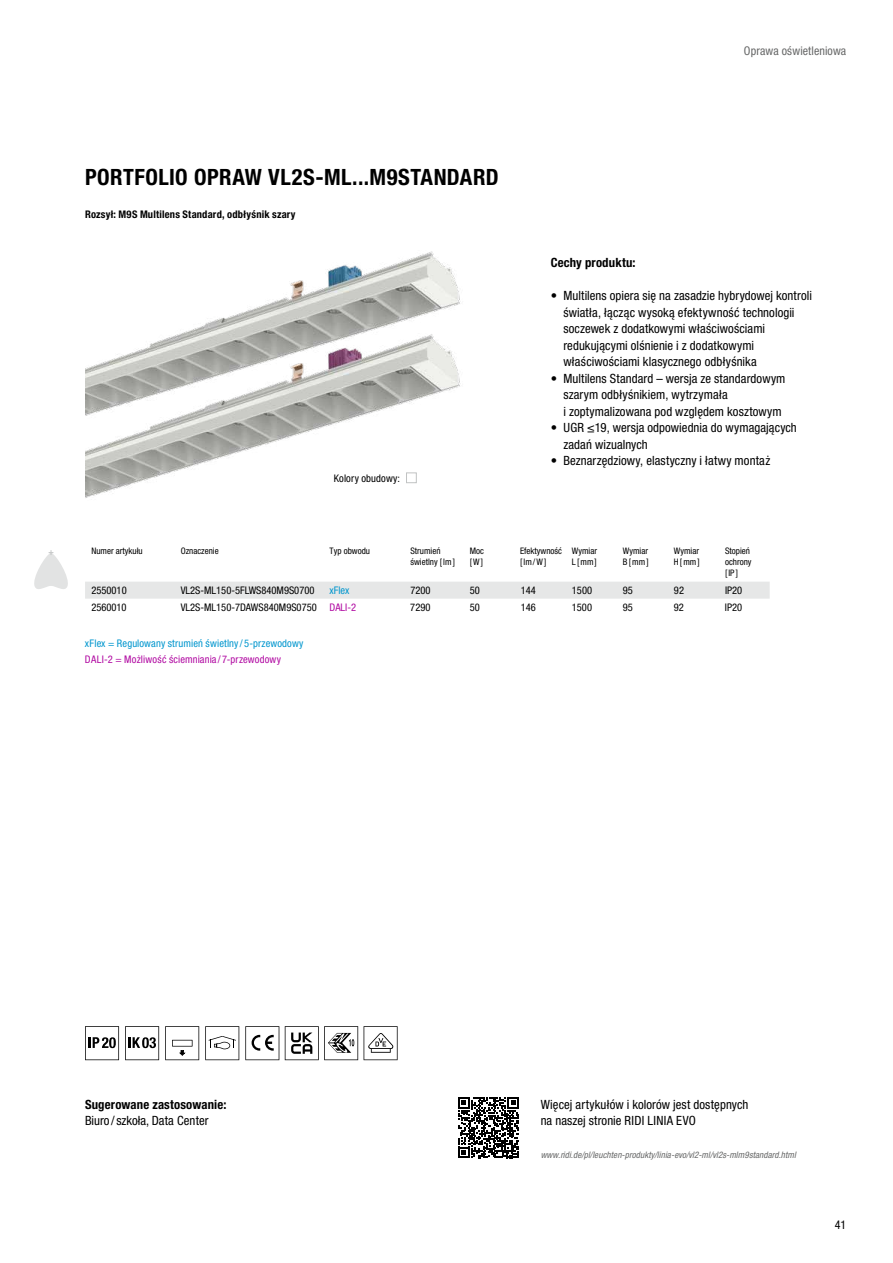
<style>
.page{position:relative;width:893px;height:1263px;background:#fff}
.page>*{position:absolute;margin:0;border:0;box-sizing:border-box;transform-origin:0 0}
.t1{font:700 condensed 22.5px "Helvetica Neue LT Pro";letter-spacing:.02em;color:#000}
.t2{font:condensed 12.75px/16.5px "Helvetica Neue LT Pro";letter-spacing:.005em;color:#000}
.t3{font:700 condensed 12.75px "Helvetica Neue LT Pro";letter-spacing:.01em;color:#000}
.t4{font:condensed 12px "Helvetica Neue LT Pro";letter-spacing:.01em;color:#676868}
.t5{font:condensed 12px "Helvetica Neue LT Pro";color:#000}
.t6{font:condensed 10.5px "Helvetica Neue LT Pro";color:#000}
.t7{font:condensed 10.5px "Helvetica Neue LT Pro";letter-spacing:.01em;color:#0096ce}
.t8{font:700 condensed 10.5px "Helvetica Neue LT Pro";letter-spacing:.02em;color:#000}
.t9{font:condensed 10.5px "Helvetica Neue LT Pro";letter-spacing:.015em;color:#b10aa2}
.t10{font:condensed 9px/10.8px "Helvetica Neue LT Pro";color:#000}
.t11{font:italic condensed 9px "Helvetica Neue LT Pro";letter-spacing:.01em;color:#676868}
.s1{color:#b10aa2}
</style>
<div class="page">
<img style="left:339px;top:251px;width:109px;height:16px">
<img style="left:85px;top:267px;width:376px;height:231px">
<svg style="left:34px;top:550px;width:34px;height:39px"></svg>
<svg style="left:85px;top:1026px;width:34px;height:34px"></svg>
<svg style="left:125px;top:1026px;width:34px;height:34px"></svg>
<svg style="left:165px;top:1026px;width:34px;height:34px"></svg>
<svg style="left:205px;top:1026px;width:34px;height:34px"></svg>
<svg style="left:245px;top:1026px;width:34px;height:34px"></svg>
<svg style="left:285px;top:1026px;width:73px;height:34px"></svg>
<svg style="left:364px;top:1026px;width:34px;height:34px"></svg>
<svg style="left:458px;top:1097px;width:61px;height:61px"></svg>
<div style="left:85px;top:582px;width:685px;height:17px;background:#e6e7e7"></div>
<div style="left:406px;top:472px;width:11px;height:11px;border:1px solid #c1c3c3"></div>
<h1 class="t1" style="left:85px;top:163px;width:415px">PORTFOLIO OPRAW VL2S-ML...M9STANDARD</h1>
<p class="t8" style="left:85px;top:207px;width:212px">Rozsył: M9S Multilens Standard, odbłyśnik szary</p>
<p class="t6" style="left:334px;top:472px;width:68px">Kolory obudowy:</p>
<p class="t4" style="left:744px;top:44px;width:104px">Oprawa oświetleniowa</p>
<p class="t3" style="left:551px;top:255px;width:86px">Cechy produktu:</p>
<p class="t2" style="left:563px;top:287px;width:250px;text-indent:-13px">• Multilens opiera się na zasadzie hybrydowej kontroli światła, łącząc wysoką efektywność technologii soczewek z dodatkowymi właściwościami redukującymi olśnienie i z dodatkowymi właściwościami klasycznego odbłyśnika</p>
<p class="t2" style="left:563px;top:370px;width:224px;text-indent:-13px">• Multilens Standard – wersja ze standardowym szarym odbłyśnikiem, wytrzymała<br>i zoptymalizowana pod względem kosztowym</p>
<p class="t2" style="left:563px;top:419px;width:235px;text-indent:-13px">• UGR ≤19, wersja odpowiednia do wymagających zadań wizualnych</p>
<p class="t2" style="left:551px;top:452px;width:221px">• Beznarzędziowy, elastyczny i łatwy montaż</p>
<p class="t10" style="left:91px;top:545px;width:53px">Numer artykułu</p>
<p class="t10" style="left:181px;top:545px;width:39px">Oznaczenie</p>
<p class="t10" style="left:330px;top:545px;width:42px">Typ obwodu</p>
<p class="t10" style="left:410px;top:545px;width:46px">Strumień świetlny [lm]</p>
<p class="t10" style="left:470px;top:545px;width:16px">Moc [W]</p>
<p class="t10" style="left:520px;top:545px;width:43px">Efektywność [lm/W]</p>
<p class="t10" style="left:572px;top:545px;width:27px">Wymiar<br>L[mm]</p>
<p class="t10" style="left:623px;top:545px;width:27px">Wymiar<br>B[mm]</p>
<p class="t10" style="left:674px;top:545px;width:27px">Wymiar<br>H[mm]</p>
<p class="t10" style="left:725px;top:545px;width:28px">Stopień ochrony [IP]</p>
<p class="t6" style="left:91px;top:584px;width:37px">2550010</p>
<p class="t6" style="left:181px;top:584px;width:135px">VL2S-ML150-5FLWS840M9S0700</p>
<p class="t7" style="left:330px;top:584px;width:21px">xFlex</p>
<p class="t6" style="left:410px;top:584px;width:22px">7200</p>
<p class="t6" style="left:470px;top:584px;width:12px">50</p>
<p class="t6" style="left:521px;top:584px;width:17px">144</p>
<p class="t6" style="left:572px;top:584px;width:22px">1500</p>
<p class="t6" style="left:623px;top:584px;width:12px">95</p>
<p class="t6" style="left:674px;top:584px;width:12px">92</p>
<p class="t6" style="left:725px;top:584px;width:19px">IP20</p>
<p class="t6" style="left:91px;top:601px;width:37px">2560010</p>
<p class="t6" style="left:181px;top:601px;width:177px">VL2S-ML150-7DAWS840M9S0750 <span class="s1">DALI-2</span></p>
<p class="t6" style="left:410px;top:601px;width:22px">7290</p>
<p class="t6" style="left:470px;top:601px;width:12px">50</p>
<p class="t6" style="left:521px;top:601px;width:17px">146</p>
<p class="t6" style="left:572px;top:601px;width:22px">1500</p>
<p class="t6" style="left:623px;top:601px;width:12px">95</p>
<p class="t6" style="left:674px;top:601px;width:12px">92</p>
<p class="t6" style="left:725px;top:601px;width:19px">IP20</p>
<p class="t7" style="left:85px;top:637px;width:220px">xFlex = Regulowany strumień świetlny / 5-przewodowy</p>
<p class="t9" style="left:85px;top:653px;width:197px">DALI-2 = Możliwość ściemniania / 7-przewodowy</p>
<p class="t3" style="left:85px;top:1096px;width:143px">Sugerowane zastosowanie:</p>
<p class="t2" style="left:85px;top:1112px;width:125px">Biuro / szkoła, Data Center</p>
<p class="t2" style="left:541px;top:1096px;width:209px">Więcej artykułów i kolorów jest dostępnych na naszej stronie RIDI LINIA EVO</p>
<p class="t11" style="left:541px;top:1150px;width:257px">www.ridi.de/pl/leuchten-produkty/linia-evo/vl2-ml/vl2s-mlm9standard.html</p>
<p class="t5" style="left:835px;top:1218px;width:13px">41</p>
</div>
